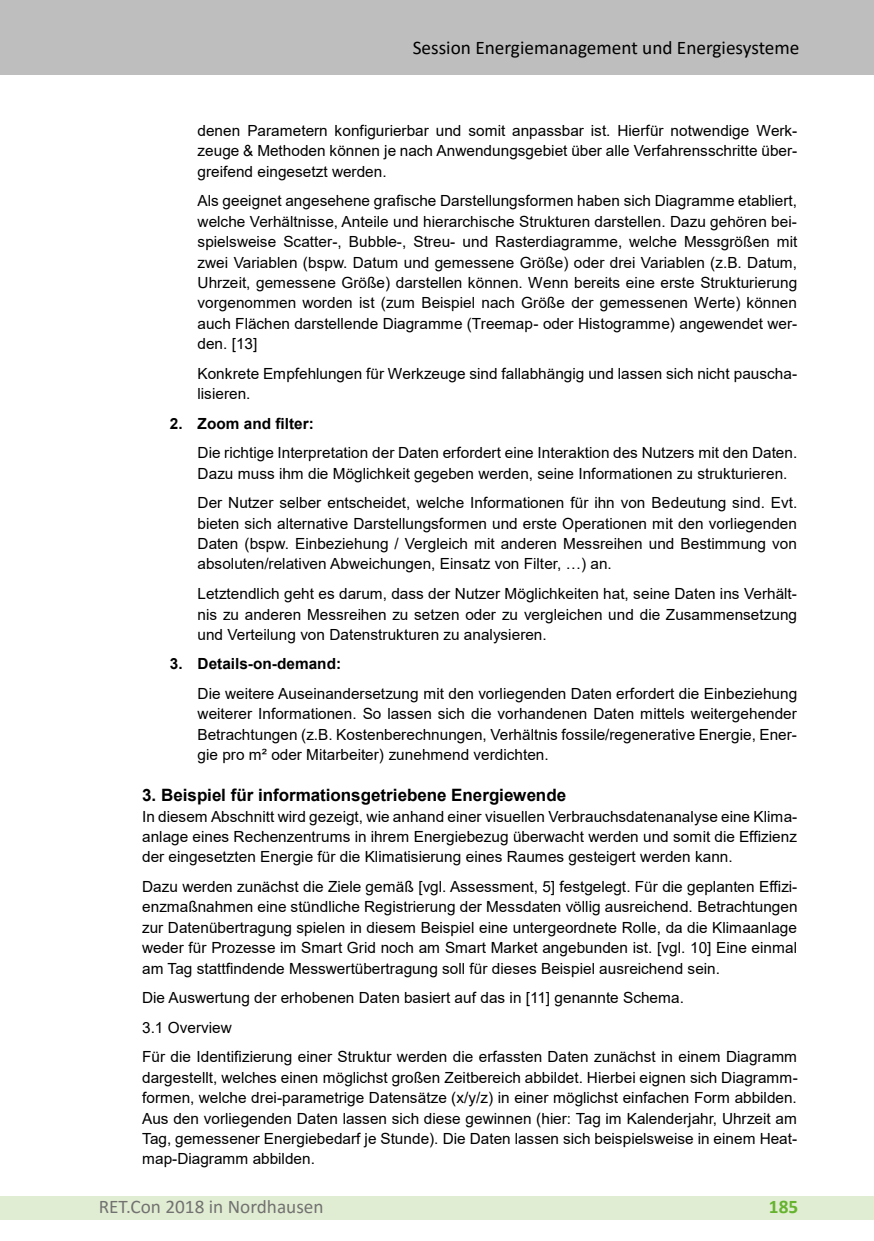
<style>
.page{position:relative;width:874px;height:1241px;background:#fff}
.page>*{position:absolute;margin:0;border:0;box-sizing:border-box;transform-origin:0 0}
.t1{font:19.25px "Calibri";color:#000}
.t2{font:19.25px "Calibri";color:#727271}
.t3{font:700 19.25px "Calibri";color:#65b32e}
.t4{font:700 16.97px "Arial";color:#000}
.t5{font:15.4px/20.3px "Arial";color:#000;text-align:justify}
.t6{font:700 15.4px "Arial";color:#000}
</style>
<div class="page">
<div style="left:0;top:1196px;width:873px;height:23px;background:#e1edd2"></div>
<div style="left:0;top:0;width:873px;height:74px;background:#bebebe"></div>
<p class="t1" style="left:412px;top:34px;width:388px">Session Energiemanagement und Energiesysteme</p>
<p class="t5" style="left:197px;top:120px;width:601px">denen Parametern konfigurierbar und somit anpassbar ist. Hierfür notwendige Werk&shy;zeuge &amp; Methoden können je nach Anwendungsgebiet über alle Verfahrensschritte über&shy;greifend eingesetzt werden.</p>
<p class="t5" style="left:197px;top:191px;width:601px">Als geeignet angesehene grafische Darstellungsformen haben sich Diagramme etabliert, welche Verhältnisse, Anteile und hierarchische Strukturen darstellen. Dazu gehören bei&shy;spielsweise Scatter-, Bubble-, Streu- und Rasterdiagramme, welche Messgrößen mit zwei Variablen (bspw. Datum und gemessene Größe) oder drei Variablen (z.B. Datum, Uhrzeit, gemessene Größe) darstellen können. Wenn bereits eine erste Strukturierung vorgenommen worden ist (zum Beispiel nach Größe der gemessenen Werte) können auch Flächen darstellende Diagramme (Treemap- oder Histogramme) angewendet wer&shy;den. [13]</p>
<p class="t5" style="left:197px;top:363px;width:600px">Konkrete Empfehlungen für Werkzeuge sind fallabhängig und lassen sich nicht pauscha&shy;lisieren.</p>
<p class="t6" style="left:170px;top:412px;width:145px">2. Zoom and filter:</p>
<p class="t5" style="left:197px;top:442px;width:601px">Die richtige Interpretation der Daten erfordert eine Interaktion des Nutzers mit den Daten.<br>Dazu muss ihm die Möglichkeit gegeben werden, seine Informationen zu strukturieren.</p>
<p class="t5" style="left:197px;top:492px;width:601px">Der Nutzer selber entscheidet, welche Informationen für ihn von Bedeutung sind. Evt. bieten sich alternative Darstellungsformen und erste Operationen mit den vorliegenden Daten (bspw. Einbeziehung / Vergleich mit anderen Messreihen und Bestimmung von absoluten/relativen Abweichungen, Einsatz von Filter, …) an.</p>
<p class="t5" style="left:197px;top:583px;width:600px">Letztendlich geht es darum, dass der Nutzer Möglichkeiten hat, seine Daten ins Verhält&shy;nis zu anderen Messreihen zu setzen oder zu vergleichen und die Zusammensetzung und Verteilung von Datenstrukturen zu analysieren.</p>
<p class="t6" style="left:170px;top:653px;width:173px">3. Details-on-demand:</p>
<p class="t5" style="left:197px;top:683px;width:601px">Die weitere Auseinandersetzung mit den vorliegenden Daten erfordert die Einbeziehung weiterer Informationen. So lassen sich die vorhandenen Daten mittels weitergehender Betrachtungen (z.B. Kostenberechnungen, Verhältnis fossile/regenerative Energie, Ener&shy;gie pro m² oder Mitarbeiter) zunehmend verdichten.</p>
<p class="t4" style="left:142px;top:782px;width:425px">3. Beispiel für informationsgetriebene Energiewende</p>
<p class="t5" style="left:142px;top:805px;width:656px">In diesem Abschnitt wird gezeigt, wie anhand einer visuellen Verbrauchsdatenanalyse eine Klima&shy;anlage eines Rechenzentrums in ihrem Energiebezug überwacht werden und somit die Effizienz der eingesetzten Energie für die Klimatisierung eines Raumes gesteigert werden kann.</p>
<p class="t5" style="left:142px;top:876px;width:656px">Dazu werden zunächst die Ziele gemäß [vgl. Assessment, 5] festgelegt. Für die geplanten Effizi&shy;enzmaßnahmen eine stündliche Registrierung der Messdaten völlig ausreichend. Betrachtungen zur Datenübertragung spielen in diesem Beispiel eine untergeordnete Rolle, da die Klimaanlage weder für Prozesse im Smart Grid noch am Smart Market angebunden ist. [vgl. 10] Eine einmal am Tag stattfindende Messwertübertragung soll für dieses Beispiel ausreichend sein.</p>
<p class="t5" style="left:142px;top:982px;width:656px;line-height:29.6px;text-align:left">Die Auswertung der erhobenen Daten basiert auf das in [11] genannte Schema.<br>3.1 Overview<br>Für die Identifizierung einer Struktur werden die erfassten Daten zunächst in einem Diagramm</p>
<p class="t5" style="left:142px;top:1066px;width:656px">dargestellt, welches einen möglichst großen Zeitbereich abbildet. Hierbei eignen sich Diagramm&shy;formen, welche drei-parametrige Datensätze (x/y/z) in einer möglichst einfachen Form abbilden.<br>Aus den vorliegenden Daten lassen sich diese gewinnen (hier: Tag im Kalenderjahr, Uhrzeit am Tag, gemessener Energiebedarf je Stunde). Die Daten lassen sich beispielsweise in einem Heat&shy;map-Diagramm abbilden.</p>
<p class="t2" style="left:99px;top:1193px;width:226px">RET.Con 2018 in Nordhausen</p>
<p class="t3" style="left:768px;top:1192px;width:31px">185</p>
</div>
